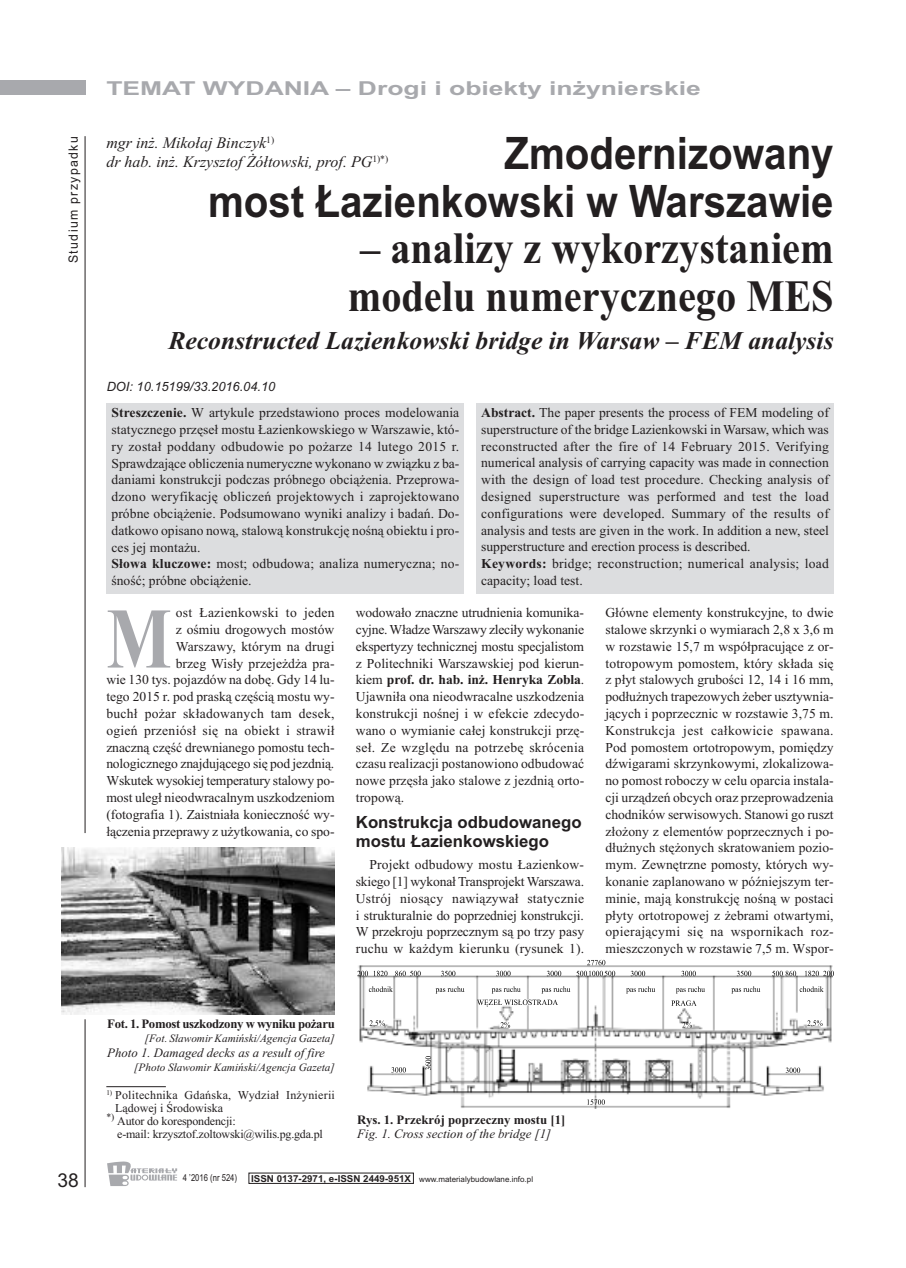
<style>
.page{position:relative;width:906px;height:1268px;background:#fff}
.page>*{position:absolute;margin:0;border:0;box-sizing:border-box;transform-origin:0 0}
.t1{font:700 86.25px "Times New Roman";color:#a8a9ad;scale:.8 1}
.t2{font:700 44.7px/47.7px "Times New Roman";color:#231f20;scale:.9 1}
.t3{font:700 44.7px/47.7px "Arial";color:#231f20;text-align:right;scale:.9 1}
.t4{font:italic 700 25.65px "Times New Roman";color:#231f20}
.t5{font:700 19.2px "Arial";color:#a8a9ad;scale:1.38 1}
.t6{font:19.2px "Arial";color:#231f20}
.t7{font:700 16.8px/19.2px "Arial";color:#231f20}
.t8{font:italic 16.05px/19.2px "Times New Roman";color:#231f20}
.t9{font:13.65px/16.8px "Times New Roman";letter-spacing:.005em;color:#231f20;text-align:justify}
.t10{font:italic 12.75px "Times New Roman";color:#231f20}
.t11{font:700 12.75px "Times New Roman";letter-spacing:-.025em;color:#231f20}
.t12{font:700 12.75px "Times New Roman";color:#231f20}
.t13{font:italic 12.75px "Arial";color:#231f20}
.t14{font:12.75px "Arial";letter-spacing:.11em;color:#231f20;scale:.96 1}
.t15{font:12px "Times New Roman";letter-spacing:-.01em;color:#231f20}
.t16{font:12px "Times New Roman";letter-spacing:.02em;color:#231f20}
.t17{font:italic 11.25px "Times New Roman";color:#231f20}
.t18{font:9.6px "Arial";color:#231f20;scale:.8 1}
.t19{font:7.95px "Arial";color:#231f20}
.s1{font-weight:700}
.s2{font-weight:700;font-size:9.6px}
</style>
<div class="page">
<div style="left:0;top:81px;width:85px;height:14px;background:#a8a9ad"></div>
<hr style="left:85px;top:136px;width:1px;height:696px;background:#231f20">
<svg style="left:107px;top:1161px;width:70px;height:24px"></svg>
<hr style="left:106px;top:1086px;width:60px;height:1px;background:#231f20">
<div style="left:107px;top:403px;width:357px;height:190px;background:#dcdddf"></div>
<div style="left:476px;top:402px;width:357px;height:191px;background:#dcdddf"></div>
<img style="left:62px;top:847px;width:273px;height:166px">
<img style="left:357px;top:965px;width:475px;height:143px">
<svg style="left:357px;top:970px;width:30px;height:6px"></svg>
<svg style="left:395px;top:970px;width:26px;height:6px"></svg>
<svg style="left:441px;top:970px;width:14px;height:6px"></svg>
<svg style="left:496px;top:970px;width:14px;height:6px"></svg>
<svg style="left:681px;top:970px;width:15px;height:6px"></svg>
<svg style="left:547px;top:970px;width:14px;height:6px"></svg>
<svg style="left:737px;top:970px;width:14px;height:6px"></svg>
<svg style="left:772px;top:970px;width:24px;height:6px"></svg>
<svg style="left:805px;top:970px;width:29px;height:6px"></svg>
<svg style="left:369px;top:986px;width:24px;height:5px"></svg>
<svg style="left:435px;top:986px;width:29px;height:7px"></svg>
<svg style="left:477px;top:999px;width:81px;height:7px"></svg>
<svg style="left:671px;top:1000px;width:25px;height:5px"></svg>
<svg style="left:500px;top:1021px;width:10px;height:6px"></svg>
<svg style="left:369px;top:1020px;width:16px;height:6px"></svg>
<svg style="left:391px;top:1066px;width:15px;height:6px"></svg>
<svg style="left:425px;top:1055px;width:6px;height:14px"></svg>
<svg style="left:587px;top:1099px;width:18px;height:5px"></svg>
<svg style="left:785px;top:1067px;width:15px;height:5px"></svg>
<svg style="left:630px;top:970px;width:15px;height:6px"></svg>
<svg style="left:576px;top:959px;width:39px;height:17px"></svg>
<svg style="left:491px;top:986px;width:29px;height:7px"></svg>
<svg style="left:541px;top:986px;width:29px;height:7px"></svg>
<svg style="left:626px;top:986px;width:29px;height:7px"></svg>
<svg style="left:676px;top:986px;width:29px;height:7px"></svg>
<svg style="left:731px;top:986px;width:29px;height:7px"></svg>
<svg style="left:799px;top:986px;width:24px;height:5px"></svg>
<svg style="left:807px;top:1020px;width:15px;height:6px"></svg>
<svg style="left:682px;top:1021px;width:10px;height:6px"></svg>
<hr style="left:85px;top:1019px;width:1px;height:167px;background:#231f20">
<p class="t14" style="left:66px;top:263px;width:134px;rotate:-90deg">Studium przypadku</p>
<h3 class="t6" style="left:57px;top:1168px;width:23px">38</h3>
<h3 class="t5" style="left:106px;top:77px;width:432px">TEMAT WYDANIA – Drogi i obiekty inżynierskie</h3>
<p class="t8" style="left:106px;top:133px;width:283px">mgr inż. Mikołaj Binczyk<sup>1)<br></sup>dr hab. inż. Krzysztof Żółtowski, prof. PG<sup>1)*)</sup></p>
<h2 class="t3" style="left:208px;top:129px;width:696px">Zmodernizowany<br>most Łazienkowski w Warszawie</h2>
<h2 class="t2" style="left:348px;top:223px;width:541px">– analizy z wykorzystaniem modelu numerycznego MES</h2>
<h3 class="t4" style="left:168px;top:325px;width:666px">Reconstructed Lazienkowski bridge in Warsaw – FEM analysis</h3>
<p class="t13" style="left:107px;top:378px;width:170px">DOI: 10.15199/33.2016.04.10</p>
<p class="t9" style="left:111px;top:404px;width:349px;text-align:left"><span class="s1">Streszczenie.</span> W artykule przedstawiono proces modelowania statycznego przęseł mostu Łazienkowskiego w Warszawie, któ&shy;ry został poddany odbudowie po pożarze 14 lutego 2015 r.<br>Sprawdzające obliczenia numeryczne wykonano w związku z ba&shy;daniami konstrukcji podczas próbnego obciążenia. Przeprowa&shy;dzono weryfikację obliczeń projektowych i zaprojektowano próbne obciążenie. Podsumowano wyniki analizy i badań. Do&shy;datkowo opisano nową, stalową konstrukcję nośną obiektu i pro&shy;ces jej montażu.<br><span class="s1">Słowa kluczowe:</span> most; odbudowa; analiza numeryczna; no&shy;śność; próbne obciążenie.</p>
<p class="t9" style="left:481px;top:404px;width:349px;text-align:left"><span class="s1">Abstract.</span> The paper presents the process of FEM modeling of superstructure of the bridge Lazienkowski in Warsaw, which was reconstructed after the fire of 14 February 2015. Verifying numerical analysis of carrying capacity was made in connection with the design of load test procedure. Checking analysis of designed superstructure was performed and test the load configurations were developed. Summary of the results of analysis and tests are given in the work. In addition a new, steel supperstructure and erection process is described.<br><span class="s1">Keywords:</span> bridge; reconstruction; numerical analysis; load capacity; load test.</p>
<p class="t9" style="left:106px;top:604px;width:230px;text-align:right">ost Łazienkowski to jeden<br>z ośmiu drogowych mostów<br>Warszawy, którym na drugi<br>brzeg Wisły przejeżdża pra-<br>wie 130 tys. pojazdów na dobę. Gdy 14 lu&shy;tego 2015 r. pod praską częścią mostu wy&shy;buchł pożar składowanych tam desek, ogień przeniósł się na obiekt i strawił znaczną część drewnianego pomostu tech&shy;nologicznego znajdującego się pod jezdnią.<br>Wskutek wysokiej temperatury stalowy po&shy;most uległ nieodwracalnym uszkodzeniom (fotografia 1). Zaistniała konieczność wy&shy;łączenia przeprawy z użytkowania, co spo-</p>
<p class="t9" style="left:356px;top:604px;width:230px">wodowało znaczne utrudnienia komunika&shy;cyjne. Władze Warszawy zleciły wykonanie ekspertyzy technicznej mostu specjalistom z Politechniki Warszawskiej pod kierun&shy;kiem <span class="s1">prof. dr. hab. inż. Henryka Zobla</span>.<br>Ujawniła ona nieodwracalne uszkodzenia konstrukcji nośnej i w efekcie zdecydo&shy;wano o wymianie całej konstrukcji przę&shy;seł. Ze względu na potrzebę skrócenia czasu realizacji postanowiono odbudować nowe przęsła jako stalowe z jezdnią orto&shy;tropową.</p>
<h1 class="t1" style="left:106px;top:587px;width:83px">M</h1>
<p class="t7" style="left:356px;top:812px;width:227px">Konstrukcja odbudowanego mostu Łazienkowskiego</p>
<p class="t9" style="left:356px;top:855px;width:230px;text-indent:14px">Projekt odbudowy mostu Łazienkow&shy;skiego [1] wykonał Transprojekt Warszawa.<br>Ustrój niosący nawiązywał statycznie i strukturalnie do poprzedniej konstrukcji.<br>W przekroju poprzecznym są po trzy pasy ruchu w każdym kierunku (rysunek 1).</p>
<p class="t9" style="left:605px;top:604px;width:230px">Główne elementy konstrukcyjne, to dwie stalowe skrzynki o wymiarach 2,8 x 3,6 m w rozstawie 15,7 m współpracujące z or&shy;totropowym pomostem, który składa się z płyt stalowych grubości 12, 14 i 16 mm, podłużnych trapezowych żeber usztywnia&shy;jących i poprzecznic w rozstawie 3,75 m.<br>Konstrukcja jest całkowicie spawana.<br>Pod pomostem ortotropowym, pomiędzy dźwigarami skrzynkowymi, zlokalizowa&shy;no pomost roboczy w celu oparcia instala&shy;cji urządzeń obcych oraz przeprowadzenia chodników serwisowych. Stanowi go ruszt złożony z elementów poprzecznych i po&shy;dłużnych stężonych skratowaniem pozio&shy;mym. Zewnętrzne pomosty, których wy&shy;konanie zaplanowano w późniejszym ter&shy;minie, mają konstrukcję nośną w postaci płyty ortotropowej z żebrami otwartymi, opierającymi się na wspornikach roz&shy;mieszczonych w rozstawie 7,5 m. Wspor-</p>
<p class="t11" style="left:107px;top:1015px;width:229px">Fot. 1. Pomost uszkodzony w wyniku pożaru</p>
<p class="t17" style="left:145px;top:1031px;width:192px">[Fot. Sławomir Kamiński/Agencja Gazeta]</p>
<p class="t10" style="left:107px;top:1044px;width:219px">Photo 1. Damaged decks as a result of fire</p>
<p class="t17" style="left:134px;top:1060px;width:202px">[Photo Sławomir Kamiński/Agencja Gazeta]</p>
<p class="t16" style="left:106px;top:1087px;width:230px"><sup>1)</sup> Politechnika Gdańska, Wydział Inżynierii</p>
<p class="t15" style="left:115px;top:1100px;width:109px">Lądowej i Środowiska</p>
<p class="t15" style="left:106px;top:1113px;width:131px"><sup>*)</sup> Autor do korespondencji:</p>
<p class="t15" style="left:117px;top:1126px;width:207px">e-mail: krzysztof.zoltowski@wilis.pg.gda.pl</p>
<p class="t12" style="left:357px;top:1111px;width:210px">Rys. 1. Przekrój poprzeczny mostu [1]</p>
<p class="t10" style="left:357px;top:1125px;width:195px">Fig. 1. Cross section of the bridge [1]</p>
<p class="t18" style="left:183px;top:1171px;width:69px">4 ’2016 (nr 524)</p>
<p class="t19" style="left:251px;top:1174px;width:283px"><span class="s2">ISSN 0137-2971, e-ISSN 2449-951X</span> www.materialybudowlane.info.pl</p>
</div>
